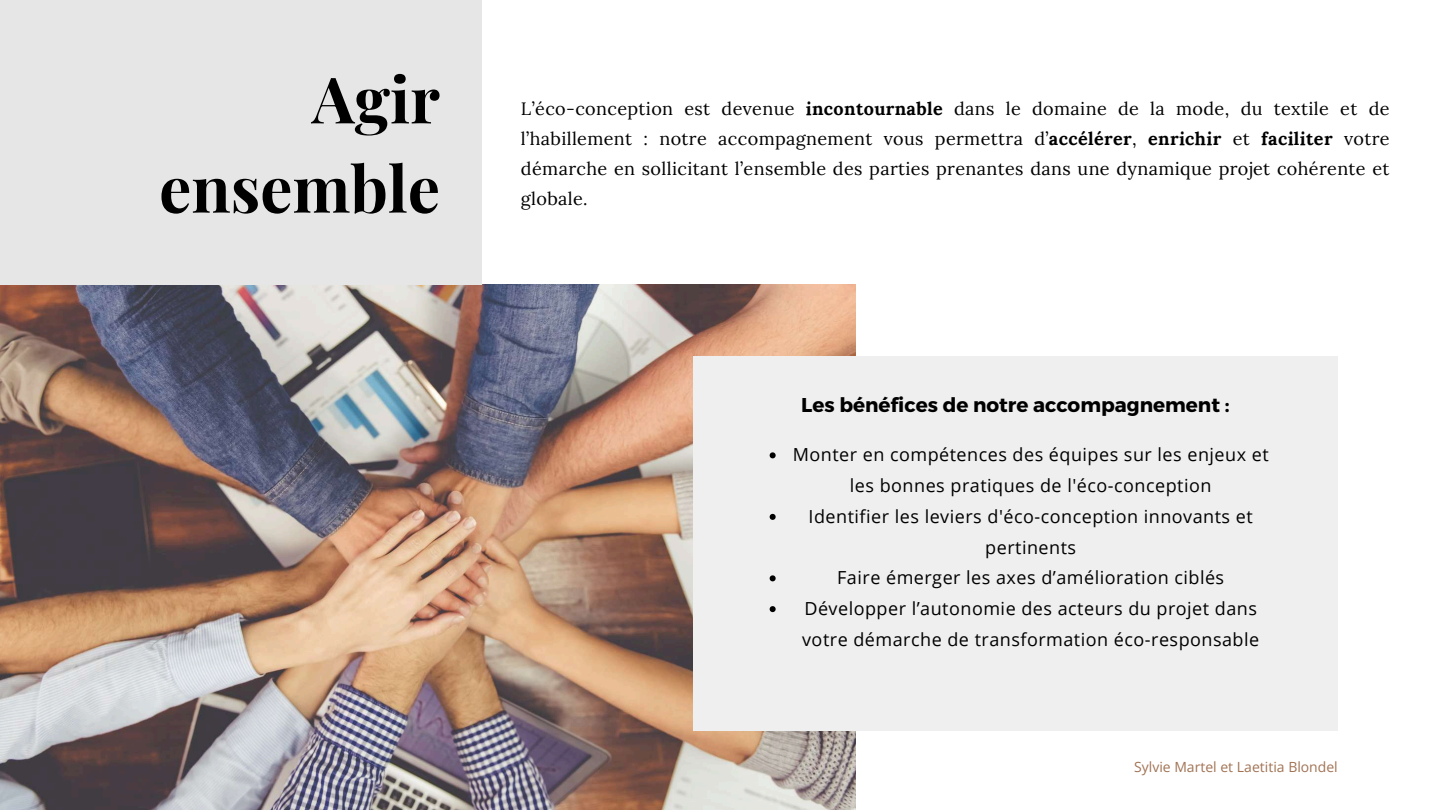
<style>
.page{position:relative;width:1440px;height:810px;background:#fff}
.page>*{position:absolute;margin:0;border:0;box-sizing:border-box;transform-origin:0 0}
.t1{font:700 64px/89.2px "Playfair Display";color:#000;text-align:right}
.t2{font:700 20px "Montserrat";color:#000}
.t3{font:18px/30.8px "Open Sans";letter-spacing:.025em;color:#000;text-align:center}
.t4{font:18px/30px "Lora";letter-spacing:.02em;color:#000;text-align:justify}
.t5{font:14px "Open Sans";color:#a17354}
.s1{font-weight:700}
</style>
<div class="page">
<img style="left:0;top:285px;width:856px;height:525px">
<div style="left:0;top:0;width:482px;height:285px;background:#e6e6e6"></div>
<div style="left:693px;top:357px;width:645px;height:374px;background:#efefef"></div>
<svg style="left:770px;top:452px;width:6px;height:6px"></svg>
<svg style="left:770px;top:514px;width:6px;height:6px"></svg>
<svg style="left:770px;top:575px;width:6px;height:6px"></svg>
<svg style="left:770px;top:606px;width:6px;height:6px"></svg>
<h1 class="t1" style="left:159px;top:52px;width:282px">Agir ensemble</h1>
<p class="t4" style="left:521px;top:94px;width:870px">L’éco-conception est devenue <span class="s1">incontournable</span> dans le domaine de la mode, du textile et de l’habillement : notre accompagnement vous permettra d’<span class="s1">accélérer</span>, <span class="s1">enrichir</span> et <span class="s1">faciliter</span> votre démarche en sollicitant l’ensemble des parties prenantes dans une dynamique projet cohérente et globale.</p>
<p class="t2" style="left:801px;top:392px;width:430px">Les bénéfices de notre accompagnement :</p>
<p class="t3" style="left:793px;top:439px;width:478px">Monter en compétences des équipes sur les enjeux et les bonnes pratiques de l'éco-conception<br>Identifier les leviers d'éco-conception innovants et pertinents<br>Faire émerger les axes d’amélioration ciblés Développer l’autonomie des acteurs du projet dans votre démarche de transformation éco-responsable</p>
<p class="t5" style="left:1134px;top:757px;width:205px">Sylvie Martel et Laetitia Blondel</p>
</div>
